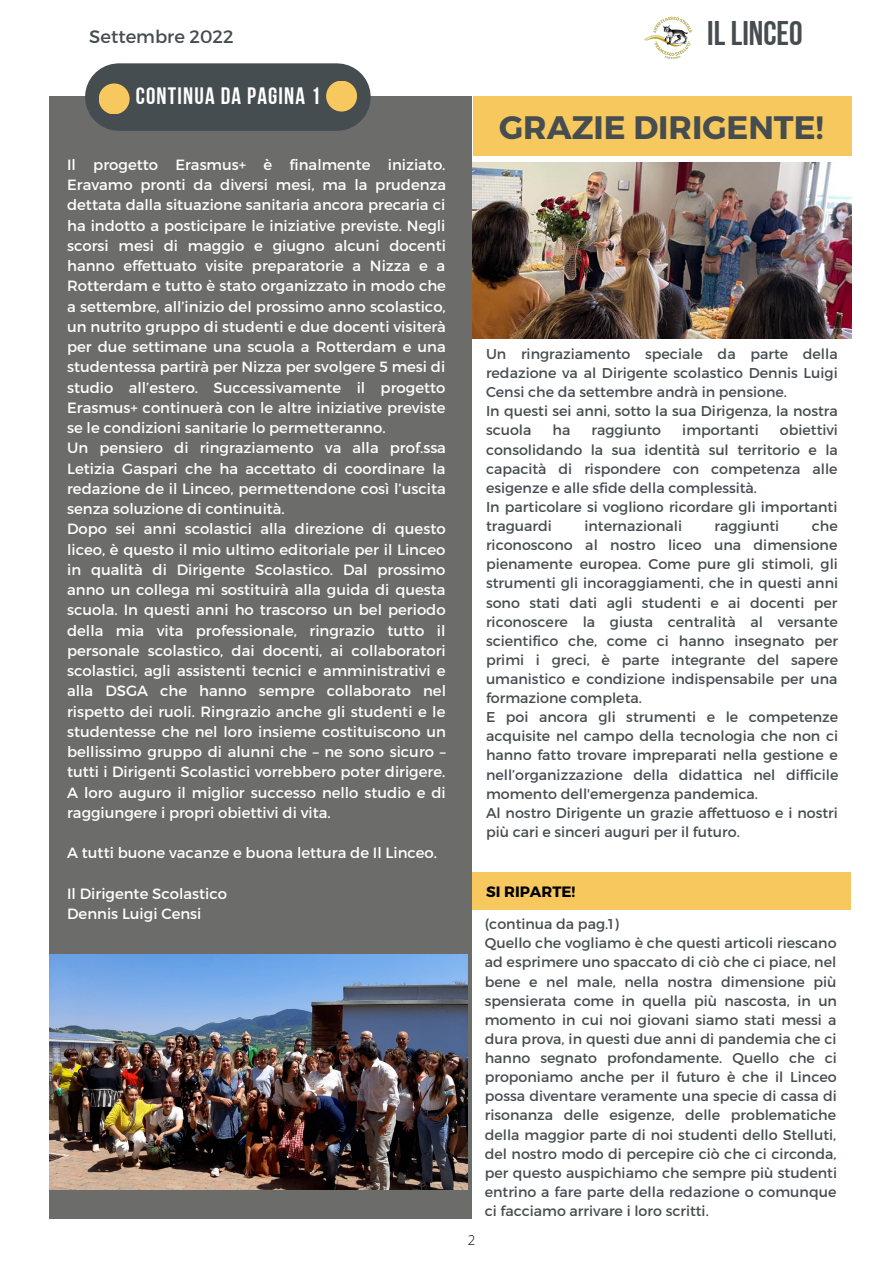
<style>
.page{position:relative;width:893px;height:1264px;background:#fff}
.page>*{position:absolute;margin:0;border:0;box-sizing:border-box;transform-origin:0 0}
.t1{font:34.2px "Bebas Neue Cyrillic";color:#464d50}
.t2{font:700 32.4px "Montserrat";color:#464d50}
.t3{font:23.7px "Bebas Neue Cyrillic";letter-spacing:.05em;color:#fff}
.t4{font:18px "Montserrat";color:#464d50}
.t5{font:700 15px "Montserrat";color:#000}
.t6{font:14.85px/20.2px "Montserrat";color:#fff}
.t7{font:14.25px/19px "Montserrat";color:#464d50}
.t8{font:300 13.5px "Open Sans";color:#000}
</style>
<div class="page">
<div style="left:471px;top:872px;width:379px;height:37px;background:#f7c85d"></div>
<div style="left:49px;top:96px;width:423px;height:1122px;background:#6c6c6b"></div>
<div style="left:119px;top:63px;width:218px;height:68px;background:#464d50"></div>
<div style="left:326px;top:81px;width:31px;height:31px;background:#f7c85d;border-radius:50%"></div>
<div style="left:99px;top:83px;width:31px;height:31px;background:#f7c85d;border-radius:50%"></div>
<img style="left:644px;top:16px;width:48px;height:43px">
<img style="left:473px;top:163px;width:378px;height:175px">
<div style="left:473px;top:96px;width:378px;height:60px;background:#f7c85d"></div>
<img style="left:49px;top:954px;width:418px;height:235px">
<p class="t4" style="left:89px;top:25px;width:146px">Settembre 2022</p>
<h1 class="t1" style="left:707px;top:19px;width:97px">ILLINCEO</h1>
<h3 class="t3" style="left:136px;top:86px;width:186px">CONTINUA DA PAGINA 1</h3>
<p class="t6" style="left:67px;top:154px;width:380px">Il progetto Erasmus+ è finalmente iniziato.<br>Eravamo pronti da diversi mesi, ma la prudenza dettata dalla situazione sanitaria ancora precaria ci ha indotto a posticipare le iniziative previste. Negli scorsi mesi di maggio e giugno alcuni docenti hanno effettuato visite preparatorie a Nizza e a Rotterdam e tutto è stato organizzato in modo che a settembre, all’inizio del prossimo anno scolastico, un nutrito gruppo di studenti e due docenti visiterà per due settimane una scuola a Rotterdam e una studentessa partirà per Nizza per svolgere 5 mesi di studio all’estero. Successivamente il progetto Erasmus+ continuerà con le altre iniziative previste se le condizioni sanitarie lo permetteranno.<br>Un pensiero di ringraziamento va alla prof.ssa Letizia Gaspari che ha accettato di coordinare la redazione de il Linceo, permettendone così l’uscita senza soluzione di continuità.<br>Dopo sei anni scolastici alla direzione di questo liceo, è questo il mio ultimo editoriale per il Linceo in qualità di Dirigente Scolastico. Dal prossimo anno un collega mi sostituirà alla guida di questa scuola. In questi anni ho trascorso un bel periodo della mia vita professionale, ringrazio tutto il personale scolastico, dai docenti, ai collaboratori scolastici, agli assistenti tecnici e amministrativi e alla DSGA che hanno sempre collaborato nel rispetto dei ruoli. Ringrazio anche gli studenti e le studentesse che nel loro insieme costituiscono un bellissimo gruppo di alunni che – ne sono sicuro – tutti i Dirigenti Scolastici vorrebbero poter dirigere.<br>A loro auguro il miglior successo nello studio e di raggiungere i propri obiettivi di vita.</p>
<p class="t6" style="left:67px;top:842px;width:371px">A tutti buone vacanze e buona lettura de Il Linceo.</p>
<p class="t6" style="left:67px;top:882px;width:161px">Il Dirigente Scolastico<br>Dennis Luigi Censi</p>
<h2 class="t2" style="left:499px;top:106px;width:326px">GRAZIE DIRIGENTE!</h2>
<p class="t7" style="left:486px;top:344px;width:353px">Un ringraziamento speciale da parte della redazione va al Dirigente scolastico Dennis Luigi Censi che da settembre andrà in pensione.<br>In questi sei anni, sotto la sua Dirigenza, la nostra scuola</p>
<p class="t7" style="left:486px;top:420px;width:353px;text-indent:294px">obiettivi consolidando la sua identità sul territorio e la capacità di rispondere con competenza alle esigenze e alle sfide della complessità.<br>In particolare si vogliono ricordare gli importanti traguardi</p>
<p class="t7" style="left:552px;top:420px;width:19px">ha</p>
<p class="t7" style="left:591px;top:420px;width:71px">raggiunto</p>
<p class="t7" style="left:682px;top:420px;width:78px">importanti</p>
<p class="t7" style="left:584px;top:516px;width:99px">internazionali</p>
<p class="t7" style="left:714px;top:516px;width:66px">raggiunti</p>
<p class="t7" style="left:486px;top:516px;width:354px;text-indent:326px">che riconoscono al nostro liceo una dimensione pienamente europea. Come pure gli stimoli, gli strumenti gli incoraggiamenti, che in questi anni sono stati dati agli studenti e ai docenti per riconoscere la giusta centralità al versante scientifico che, come ci hanno insegnato per primi i greci, è parte integrante del sapere umanistico e condizione indispensabile per una formazione completa.<br>E poi ancora gli strumenti e le competenze acquisite nel campo della tecnologia che non ci hanno fatto trovare impreparati nella gestione e nell’organizzazione della didattica nel difficile momento dell'emergenza pandemica.<br>Al nostro Dirigente un grazie affettuoso e i nostri più cari e sinceri auguri per il futuro.</p>
<p class="t8" style="left:468px;top:1230px;width:9px">2</p>
<p class="t5" style="left:486px;top:881px;width:91px">SI RIPARTE!</p>
<p class="t7" style="left:484px;top:913px;width:354px">(continua da pag.1)<br>Quello che vogliamo è che questi articoli riescano ad esprimere uno spaccato di ciò che ci piace, nel bene e nel male, nella nostra dimensione più spensierata come in quella più nascosta, in un momento in cui noi giovani siamo stati messi a dura prova, in questi due anni di pandemia che ci hanno segnato profondamente. Quello che ci proponiamo anche per il futuro è che il Linceo possa diventare veramente una specie di cassa di risonanza delle esigenze, delle problematiche della maggior parte di noi studenti dello Stelluti, del nostro modo di percepire ciò che ci circonda, per questo auspichiamo che sempre più studenti entrino a fare parte della redazione o comunque ci facciamo arrivare i loro scritti.</p>
</div>
